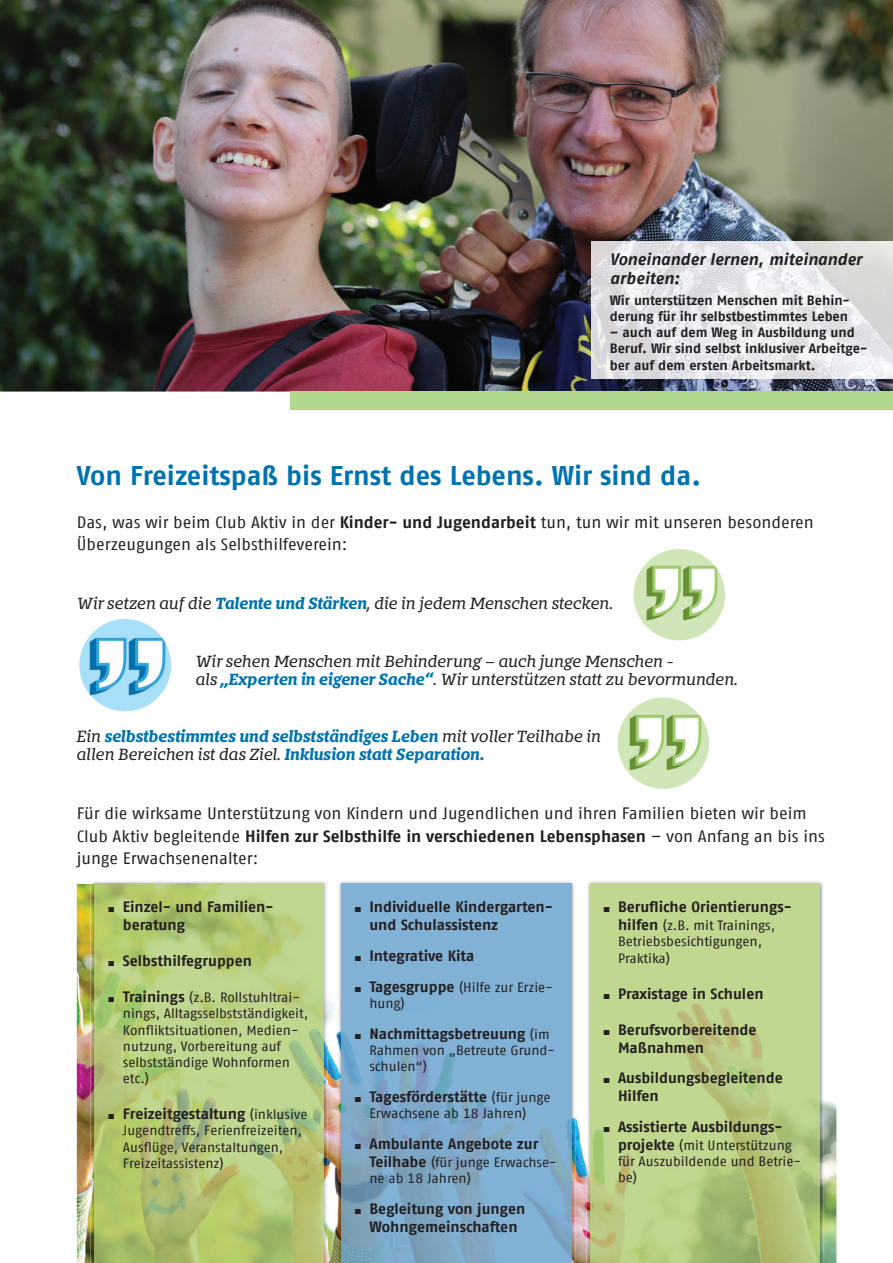
<style>
.page{position:relative;width:893px;height:1263px;background:#fff}
.page>*{position:absolute;margin:0;border:0;box-sizing:border-box;transform-origin:0 0}
.t1{font:700 27px "Fago Offc";color:#0073ae}
.t2{font:16.5px/22.5px "Fago Offc";letter-spacing:-.005em;color:#231f20}
.t3{font:italic 700 16.5px/19.8px "Fago Offc";color:#231f20}
.t4{font:700 15px/18px "Fago Offc";letter-spacing:-.005em;color:#231f20}
.t5{font:italic 15px/18px "Bommer Slab";letter-spacing:-.005em;color:#231f20}
.t6{font:italic 700 15px/18px "Bommer Slab";letter-spacing:-.005em;color:#0073ae}
.t7{font:13.5px/16.2px "Fago Offc";letter-spacing:-.005em;color:#231f20}
.t8{font:700 13.5px/16.2px "Fago Offc";letter-spacing:-.005em;color:#231f20}
.s1{font-weight:700}
.s2{font-weight:700;color:#0073ae}
.s3{font-weight:400;color:#231f20}
.s4{font-weight:700;font-size:15px}
.s5{font-weight:400;font-size:13.5px}
</style>
<div class="page">
<img style="left:79px;top:619px;width:92px;height:92px;border-radius:46px">
<img style="left:634px;top:549px;width:91px;height:91px;border-radius:46px">
<img style="left:618px;top:697px;width:91px;height:92px;border-radius:46px">
<img style="left:0;top:0;width:893px;height:392px">
<div style="left:291px;top:392px;width:602px;height:18px;background:#b2d78e"></div>
<img style="left:592px;top:241px;width:301px;height:138px">
<img style="left:77px;top:884px;width:759px;height:379px">
<img style="left:338px;top:881px;width:237px;height:382px">
<img style="left:342px;top:884px;width:229px;height:379px">
<img style="left:90px;top:881px;width:238px;height:382px">
<img style="left:94px;top:884px;width:230px;height:379px">
<img style="left:587px;top:881px;width:237px;height:382px">
<img style="left:590px;top:884px;width:230px;height:379px">
<p class="t3" style="left:610px;top:249px;width:254px">Voneinander lernen, miteinander arbeiten:</p>
<p class="t8" style="left:610px;top:292px;width:242px">Wir unterstützen Menschen mit Behin&shy;derung für ihr selbstbestimmtes Leben</p>
<p class="t8" style="left:610px;top:325px;width:259px">– auch auf dem Weg in Ausbildung und<br>Beruf. Wir sind selbst inklusiver Arbeitge&shy;ber auf dem ersten Arbeitsmarkt.</p>
<h1 class="t1" style="left:77px;top:460px;width:626px">Von Freizeitspaß bis Ernst des Lebens. Wir sind da.</h1>
<p class="t2" style="left:77px;top:511px;width:738px">Das, was wir beim Club Aktiv in der <span class="s1">Kinder- und Jugendarbeit</span> tun, tun wir mit unseren besonderen<br>Überzeugungen als Selbsthilfeverein:</p>
<p class="t5" style="left:77px;top:595px;width:538px">Wir setzen auf die <span class="s2">Talente und Stärken</span>, die in jedem Menschen stecken.</p>
<p class="t5" style="left:195px;top:652px;width:544px">Wir sehen Menschen mit Behinderung – auch junge Menschen -<br>als <span class="s2">„Experten in eigener Sache“</span>. Wir unterstützen statt zu bevormunden.</p>
<p class="t6" style="left:77px;top:727px;width:526px"><span class="s3">Ein</span> selbstbestimmtes und selbstständiges Leben <span class="s3">mit voller Teilhabe in allen Bereichen ist das Ziel.</span> Inklusion statt Separation.</p>
<p class="t2" style="left:77px;top:802px;width:750px">Für die wirksame Unterstützung von Kindern und Jugendlichen und ihren Familien bieten wir beim<br>Club Aktiv begleitende <span class="s1">Hilfen zur Selbsthilfe in verschiedenen Lebensphasen</span> – von Anfang an bis ins junge Erwachsenenalter:</p>
<p class="t4" style="left:123px;top:898px;width:152px;text-indent:-17px">▪ Einzel- und Familien&shy;beratung</p>
<p class="t4" style="left:106px;top:952px;width:148px">▪ Selbsthilfegruppen</p>
<p class="t7" style="left:123px;top:989px;width:187px;text-indent:-17px"><span class="s4">▪ Trainings</span> (z.B. Rollstuhltrai&shy;nings, Alltagsselbstständigkeit,<br>Konfliktsituationen, Medien&shy;nutzung, Vorbereitung auf selbstständige Wohnformen etc.)</p>
<p class="t4" style="left:106px;top:1105px;width:203px">▪ Freizeitgestaltung <span class="s5">(inklusive</span></p>
<p class="t7" style="left:123px;top:1123px;width:180px">Jugendtreffs, Ferienfreizeiten,<br>Ausflüge, Veranstaltungen,<br>Freizeitassistenz)</p>
<p class="t4" style="left:601px;top:898px;width:192px">▪ Berufliche Orientierungs-</p>
<p class="t7" style="left:618px;top:917px;width:159px"><span class="s4">hilfen</span> (z.B. mit Trainings,<br>Betriebsbesichtigungen,<br>Praktika)</p>
<p class="t4" style="left:601px;top:984px;width:164px">▪ Praxistage in Schulen</p>
<p class="t4" style="left:618px;top:1020px;width:140px;text-indent:-17px">▪ Berufsvorbereitende<br>Maßnahmen</p>
<p class="t4" style="left:618px;top:1069px;width:166px;text-indent:-17px">▪ Ausbildungsbegleitende<br>Hilfen</p>
<p class="t4" style="left:601px;top:1118px;width:183px">▪ Assistierte Ausbildungs-</p>
<p class="t7" style="left:618px;top:1137px;width:185px"><span class="s4">projekte</span> (mit Unterstützung für Auszubildende und Betrie&shy;be)</p>
<p class="t4" style="left:369px;top:898px;width:185px;text-indent:-17px">▪ Individuelle Kindergarten&shy;und Schulassistenz</p>
<p class="t4" style="left:352px;top:947px;width:123px">▪ Integrative Kita</p>
<p class="t7" style="left:369px;top:979px;width:185px;text-indent:-17px"><span class="s4">▪ Tagesgruppe</span> (Hilfe zur Erzie&shy;hung)</p>
<p class="t4" style="left:352px;top:1024px;width:199px">▪ Nachmittagsbetreuung <span class="s5">(im</span></p>
<p class="t7" style="left:369px;top:1042px;width:187px">Rahmen von „Betreute Grund&shy;schulen“)</p>
<p class="t4" style="left:352px;top:1087px;width:200px">▪ Tagesförderstätte <span class="s5">(für junge</span></p>
<p class="t7" style="left:369px;top:1105px;width:158px">Erwachsene ab 18 Jahren)</p>
<p class="t4" style="left:352px;top:1134px;width:188px">▪ Ambulante Angebote zur</p>
<p class="t7" style="left:369px;top:1154px;width:189px"><span class="s4">Teilhabe</span> (für junge Erwachse&shy;ne ab 18 Jahren)</p>
<p class="t4" style="left:369px;top:1199px;width:157px;text-indent:-17px">▪ Begleitung von jungen<br>Wohngemeinschaften</p>
</div>
